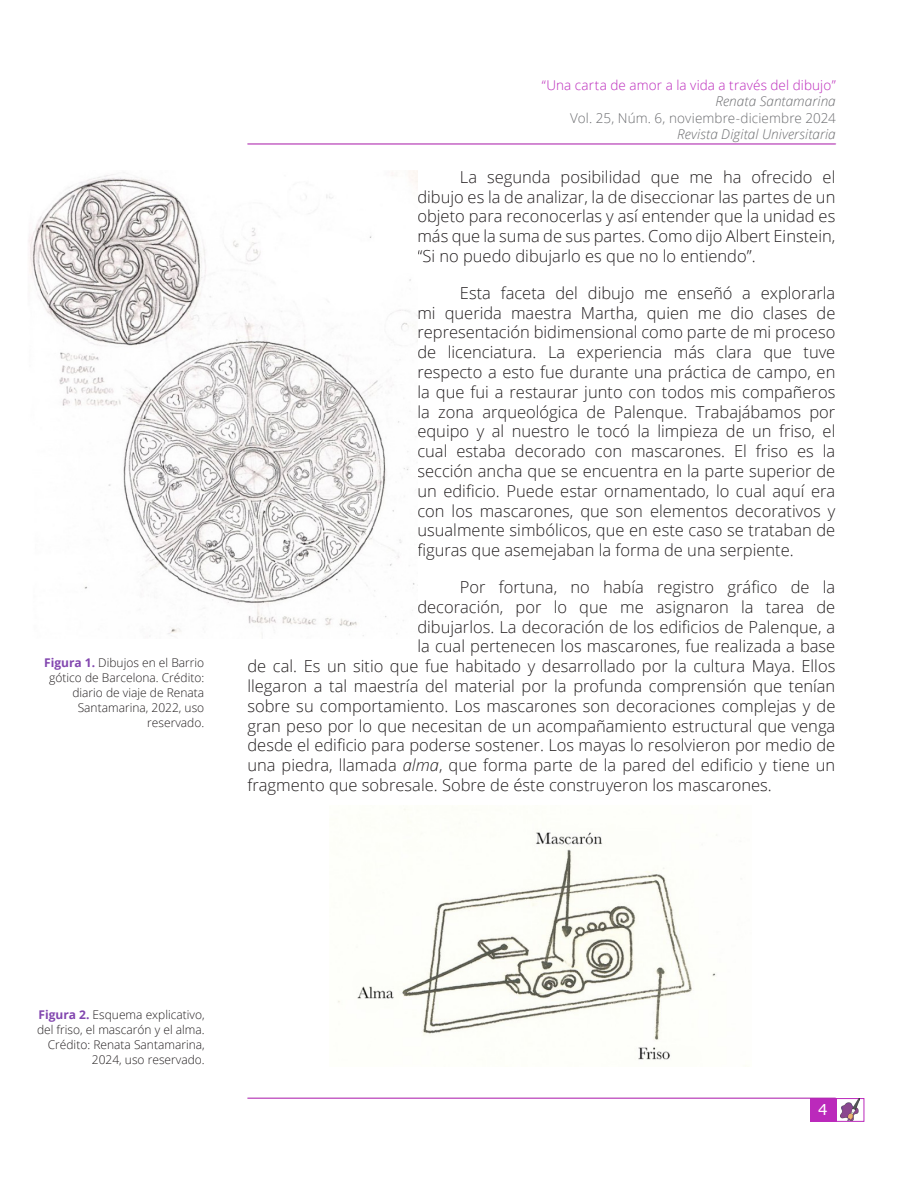
<style>
.page{position:relative;width:918px;height:1188px;background:#fff}
.page>*{position:absolute;margin:0;border:0;box-sizing:border-box;transform-origin:0 0}
.texto_sangria{font:300 16.5px/19.8px "Open Sans";color:#231f20;text-align:justify}
.t1{font:15px "Verdana";color:#fff}
.t2{font:italic 300 13.5px "Open Sans";letter-spacing:.005em;color:#6c6d70}
.t3{font:300 13.5px "Open Sans";letter-spacing:.01em;color:#bb29bb}
.t4{font:300 13.5px "Open Sans";letter-spacing:.01em;color:#6c6d70}
.imagen{font:300 12px/15px "Open Sans";color:#231f20;text-align:right}
.s1{font-weight:700;color:#8246af}
.s2{font-style:italic}
</style>
<div class="page">
<div style="left:810px;top:1098px;width:26px;height:24px;background:#bb29bb"></div>
<hr style="left:247px;top:1097px;width:589px;height:2px;background:#deb0de">
<hr style="left:247px;top:1098px;width:589px;height:1px;background:#bb29bb">
<div style="left:836px;top:1098px;width:28px;height:24px;border:1px solid #bb29bb"></div>
<img style="left:840px;top:1098px;width:20px;height:23px">
<hr style="left:247px;top:143px;width:589px;height:2px;background:#ce85ce">
<hr style="left:247px;top:144px;width:589px;height:1px;background:#bb29bb">
<img style="left:338px;top:809px;width:379px;height:251px">
<img style="left:28px;top:170px;width:389px;height:466px">
<p class="imagen" style="left:44px;top:655px;width:162px"><span class="s1">Figura 1.</span> Dibujos en el Barrio gótico de Barcelona. Crédito: diario de viaje de Renata<br>Santamarina, 2022, uso reservado.</p>
<p class="t3" style="left:542px;top:76px;width:296px">“Una carta de amor a la vida a través del dibujo”</p>
<p class="t2" style="left:715px;top:92px;width:122px">Renata Santamarina</p>
<p class="t4" style="left:570px;top:108px;width:267px">Vol. 25, Núm. 6, noviembre-diciembre 2024</p>
<p class="t2" style="left:677px;top:125px;width:160px">Revista Digital Universitaria</p>
<p class="texto_sangria" style="left:417px;top:166px;width:419px;text-indent:43px">La segunda posibilidad que me ha ofrecido el dibujo es la de analizar, la de diseccionar las partes de un objeto para reconocerlas y así entender que la unidad es más que la suma de sus partes. Como dijo Albert Einstein, “Si no puedo dibujarlo es que no lo entiendo”.</p>
<p class="texto_sangria" style="left:417px;top:282px;width:419px;text-indent:43px">Esta faceta del dibujo me enseñó a explorarla mi querida maestra Martha, quien me dio clases de representación bidimensional como parte de mi proceso de licenciatura. La experiencia más clara que tuve respecto a esto fue durante una práctica de campo, en la que fui a restaurar junto con todos mis compañeros la zona arqueológica de Palenque. Trabajábamos por equipo y al nuestro le tocó la limpieza de un friso, el cual estaba decorado con mascarones. El friso es la sección ancha que se encuentra en la parte superior de un edificio. Puede estar ornamentado, lo cual aquí era con los mascarones, que son elementos decorativos y usualmente simbólicos, que en este caso se trataban de figuras que asemejaban la forma de una serpiente.</p>
<p class="texto_sangria" style="left:460px;top:577px;width:377px">Por fortuna, no había registro gráfico de la</p>
<p class="texto_sangria" style="left:417px;top:596px;width:419px">decoración, por lo que me asignaron la tarea de</p>
<p class="texto_sangria" style="left:417px;top:616px;width:419px">dibujarlos. La decoración de los edificios de Palenque, a</p>
<p class="texto_sangria" style="left:417px;top:636px;width:419px">la cual pertenecen los mascarones, fue realizada a base</p>
<p class="texto_sangria" style="left:247px;top:656px;width:589px">de cal. Es un sitio que fue habitado y desarrollado por la cultura Maya. Ellos</p>
<p class="texto_sangria" style="left:247px;top:676px;width:589px">llegaron a tal maestría del material por la profunda comprensión que tenían</p>
<p class="texto_sangria" style="left:247px;top:695px;width:589px">sobre su comportamiento. Los mascarones son decoraciones complejas y de</p>
<p class="texto_sangria" style="left:247px;top:715px;width:589px">gran peso por lo que necesitan de un acompañamiento estructural que venga</p>
<p class="texto_sangria" style="left:247px;top:735px;width:589px">desde el edificio para poderse sostener. Los mayas lo resolvieron por medio de</p>
<p class="texto_sangria" style="left:247px;top:755px;width:589px">una piedra, llamada <span class="s2">alma</span>, que forma parte de la pared del edificio y tiene un</p>
<p class="texto_sangria" style="left:247px;top:775px;width:526px">fragmento que sobresale. Sobre de éste construyeron los mascarones.</p>
<p class="imagen" style="left:37px;top:1007px;width:169px"><span class="s1">Figura 2.</span> Esquema explicativo, del friso, el mascarón y el alma.<br>Crédito: Renata Santamarina,<br>2024, uso reservado.</p>
<p class="t1" style="left:818px;top:1097px;width:38px">4 4</p>
</div>
